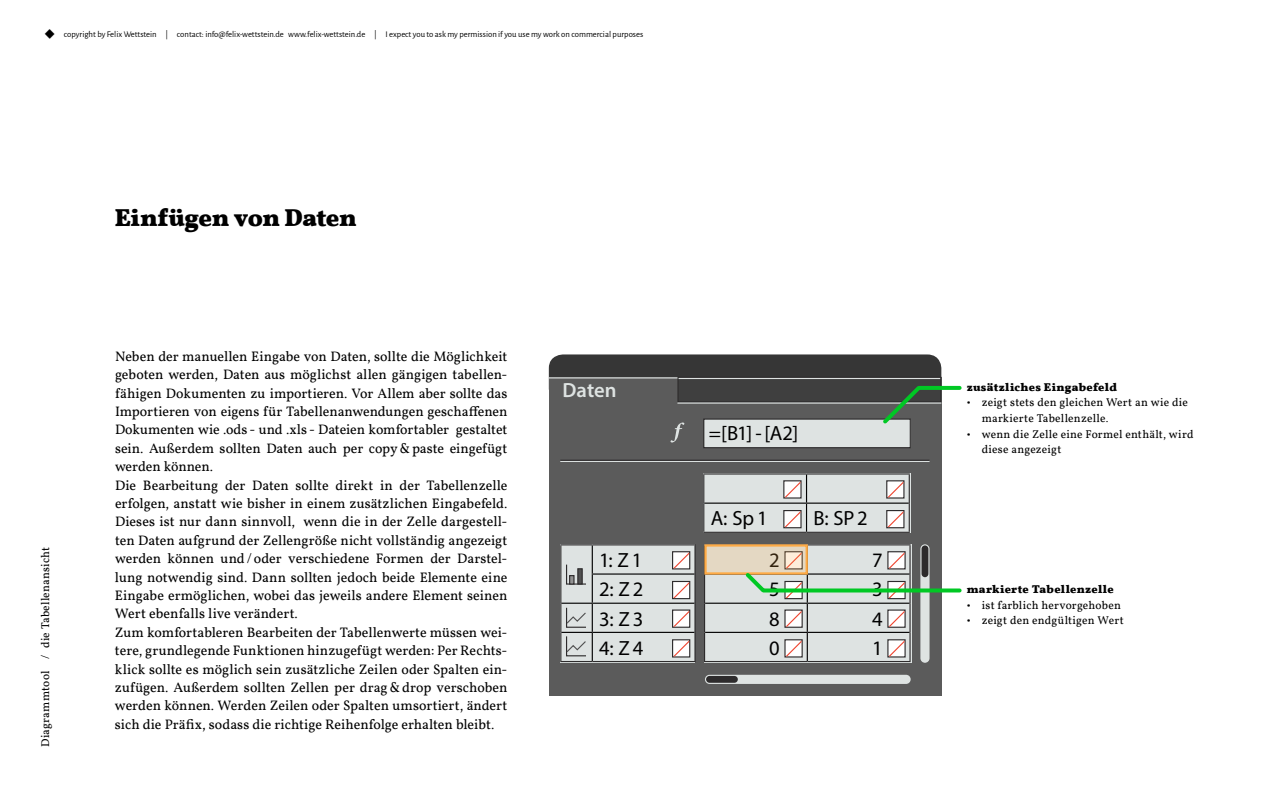
<style>
.page{position:relative;width:1280px;height:791px;background:#fff}
.page>*{position:absolute;margin:0;border:0;box-sizing:border-box;transform-origin:0 0}
.t1{font:700 25px "Vollkorn";letter-spacing:-.015em;color:#000}
.t2{font:20.6px/29.2px "Myriad Pro";letter-spacing:.075em;color:#000;text-align:justify}
.t3{font:600 20.6px "Myriad Pro";color:#dee3e2}
.t4{font:14px/18.4px "Vollkorn";color:#000}
.t5{font:11.5px/15.6px "Vollkorn";letter-spacing:.02em;color:#000}
.t6{font:700 11.5px "Vollkorn";letter-spacing:.025em;color:#000}
.t7{font:8.7px "Alegreya Sans";color:#000}
.s1{font-family:"Minion Pro";font-size:24px}
</style>
<div class="page">
<div style="left:549px;top:354px;width:392px;height:49px;background:#363636;border-radius:14px"></div>
<div style="left:549px;top:377px;width:392px;height:319px;background:#5b5b5b"></div>
<div style="left:677px;top:377px;width:264px;height:26px;background:#3f3f3f;border:1px solid #2d2b2c"></div>
<hr style="left:679px;top:378px;width:261px;height:1px;background:#dee3e2">
<hr style="left:677px;top:403px;width:264px;height:1px;background:#dee3e2">
<hr style="left:549px;top:377px;width:128px;height:1px;background:#dee3e2">
<hr style="left:560px;top:461px;width:370px;height:1px;background:#dee3e2">
<hr style="left:560px;top:460px;width:370px;height:1px;background:#2d2b2c">
<div style="left:704px;top:544px;width:208px;height:119px;background:#dee3e2"></div>
<svg style="left:704px;top:575px;width:1px;height:86px"></svg>
<hr style="left:704px;top:661px;width:103px;height:1px;background:#2d2b2c">
<hr style="left:705px;top:603px;width:102px;height:1px;background:#000">
<hr style="left:705px;top:632px;width:102px;height:1px;background:#000">
<div style="left:560px;top:544px;width:135px;height:119px;background:#dee3e2"></div>
<hr style="left:560px;top:544px;width:32px;height:1px;background:#2d2b2c">
<hr style="left:592px;top:544px;width:104px;height:1px;background:#2d2b2c">
<hr style="left:694px;top:545px;width:2px;height:29px;background:#2d2b2c">
<hr style="left:694px;top:574px;width:2px;height:29px;background:#2d2b2c">
<hr style="left:694px;top:603px;width:2px;height:29px;background:#2d2b2c">
<hr style="left:694px;top:632px;width:2px;height:29px;background:#2d2b2c">
<hr style="left:560px;top:661px;width:32px;height:1px;background:#2d2b2c">
<hr style="left:592px;top:661px;width:104px;height:1px;background:#2d2b2c">
<hr style="left:592px;top:573px;width:102px;height:2px;background:#000">
<hr style="left:592px;top:603px;width:102px;height:1px;background:#000">
<hr style="left:592px;top:632px;width:102px;height:1px;background:#000">
<div style="left:703px;top:473px;width:208px;height:60px;background:#dee3e2"></div>
<hr style="left:703px;top:473px;width:104px;height:2px;background:#2d2b2c">
<hr style="left:807px;top:473px;width:103px;height:2px;background:#2d2b2c">
<svg style="left:703px;top:475px;width:1px;height:57px"></svg>
<svg style="left:909px;top:475px;width:1px;height:57px"></svg>
<hr style="left:703px;top:532px;width:104px;height:1px;background:#2d2b2c">
<hr style="left:807px;top:532px;width:103px;height:1px;background:#2d2b2c">
<hr style="left:704px;top:503px;width:103px;height:1px;background:#000">
<hr style="left:807px;top:503px;width:102px;height:1px;background:#000">
<svg style="left:806px;top:475px;width:1px;height:57px"></svg>
<svg style="left:560px;top:545px;width:33px;height:116px"></svg>
<div style="left:704px;top:419px;width:206px;height:29px;background:#dee3e2"></div>
<div style="left:703px;top:419px;width:208px;height:29px;border:1px solid #2d2b2c"></div>
<svg style="left:705px;top:675px;width:206px;height:9px;background:#c7cccb"></svg>
<svg style="left:670px;top:423px;width:14px;height:20px"></svg>
<svg style="left:672px;top:551px;width:18px;height:18px"></svg>
<svg style="left:673px;top:552px;width:16px;height:16px"></svg>
<svg style="left:783px;top:480px;width:19px;height:19px"></svg>
<svg style="left:784px;top:481px;width:16px;height:16px"></svg>
<svg style="left:886px;top:480px;width:19px;height:19px"></svg>
<svg style="left:887px;top:481px;width:16px;height:16px"></svg>
<svg style="left:672px;top:610px;width:18px;height:18px"></svg>
<svg style="left:673px;top:611px;width:16px;height:16px"></svg>
<svg style="left:672px;top:581px;width:18px;height:18px"></svg>
<svg style="left:673px;top:582px;width:16px;height:16px"></svg>
<svg style="left:783px;top:510px;width:19px;height:18px"></svg>
<svg style="left:784px;top:511px;width:16px;height:16px"></svg>
<svg style="left:886px;top:510px;width:19px;height:18px"></svg>
<svg style="left:887px;top:511px;width:16px;height:16px"></svg>
<svg style="left:672px;top:639px;width:18px;height:19px"></svg>
<svg style="left:673px;top:640px;width:16px;height:16px"></svg>
<div style="left:706px;top:545px;width:101px;height:28px;background:#e4d8c3"></div>
<div style="left:704px;top:544px;width:104px;height:31px;border:2px solid #feab46"></div>
<svg style="left:742px;top:544px;width:220px;height:119px"></svg>
<svg style="left:879px;top:384px;width:83px;height:43px"></svg>
<p class="t7" style="left:44px;top:29px;width:601px"><span class="s1">◆</span> copyright by Felix Wettstein | contact: info@felix-wettstein.de www.felix-wettstein.de | I expect you to ask my permission if you use my work on commercial purposes</p>
<p class="t5" style="left:38px;top:747px;width:202px;rotate:-90deg">Diagrammtool / die Tabellenansicht</p>
<h1 class="t1" style="left:115px;top:202px;width:244px">Einfügen von Daten</h1>
<p class="t4" style="left:115px;top:347px;width:394px">Neben der manuellen Eingabe von Daten, sollte die Möglichkeit geboten werden, Daten aus möglichst allen gängigen tabellen&shy;fähigen Dokumenten zu importieren. Vor Allem aber sollte das Importieren von eigens für Tabellenanwendungen geschaffenen Dokumenten wie .ods - und .xls - Dateien komfortabler gestaltet sein. Außerdem sollten Daten auch per copy&amp;paste eingefügt werden können.<br>Die Bearbeitung der Daten sollte direkt in der Tabellenzelle erfolgen, anstatt wie bisher in einem zusätzlichen Eingabefeld.<br>Dieses ist nur dann sinnvoll, wenn die in der Zelle dargestell&shy;ten Daten aufgrund der Zellengröße nicht vollständig angezeigt werden können und / oder verschiedene Formen der Darstel&shy;lung notwendig sind. Dann sollten jedoch beide Elemente eine Eingabe ermöglichen, wobei das jeweils andere Element seinen Wert ebenfalls live verändert.<br>Zum komfortableren Bearbeiten der Tabellenwerte müssen wei&shy;tere, grundlegende Funktionen hinzugefügt werden: Per Rechts&shy;klick sollte es möglich sein zusätzliche Zeilen oder Spalten ein&shy;zufügen. Außerdem sollten Zellen per drag&amp;drop verschoben werden können. Werden Zeilen oder Spalten umsortiert, ändert sich die Präfix, sodass die richtige Reihenfolge erhalten bleibt.</p>
<h2 class="t3" style="left:563px;top:377px;width:56px">Daten</h2>
<h2 class="t2" style="left:599px;top:545px;width:46px">1: Z1<br>2: Z2<br>3: Z3<br>4: Z4</h2>
<h2 class="t2" style="left:709px;top:418px;width:91px">=[B1]-[A2]</h2>
<h2 class="t2" style="left:711px;top:504px;width:58px">A: Sp 1</h2>
<h2 class="t2" style="left:813px;top:504px;width:56px">B: SP 2</h2>
<h2 class="t2" style="left:769px;top:545px;width:12px">2</h2>
<h2 class="t2" style="left:872px;top:545px;width:12px">7</h2>
<h2 class="t2" style="left:769px;top:575px;width:12px">5</h2>
<h2 class="t2" style="left:872px;top:575px;width:12px">3</h2>
<h2 class="t2" style="left:769px;top:604px;width:12px">8</h2>
<h2 class="t2" style="left:872px;top:604px;width:12px">4</h2>
<h2 class="t2" style="left:769px;top:633px;width:12px">0</h2>
<h2 class="t2" style="left:872px;top:633px;width:12px">1</h2>
<p class="t6" style="left:967px;top:380px;width:152px">zusätzliches Eingabefeld</p>
<p class="t5" style="left:982px;top:395px;width:208px;text-indent:-15px">• zeigt stets den gleichen Wert an wie die markierte Tabellenzelle.</p>
<p class="t5" style="left:982px;top:426px;width:214px;text-indent:-15px">• wenn die Zelle eine Formel enthält, wird diese angezeigt</p>
<p class="t6" style="left:967px;top:582px;width:148px">markierte Tabellenzelle</p>
<p class="t5" style="left:967px;top:597px;width:156px">• ist farblich hervorgehoben</p>
<p class="t5" style="left:967px;top:613px;width:159px">• zeigt den endgültigen Wert</p>
</div>
